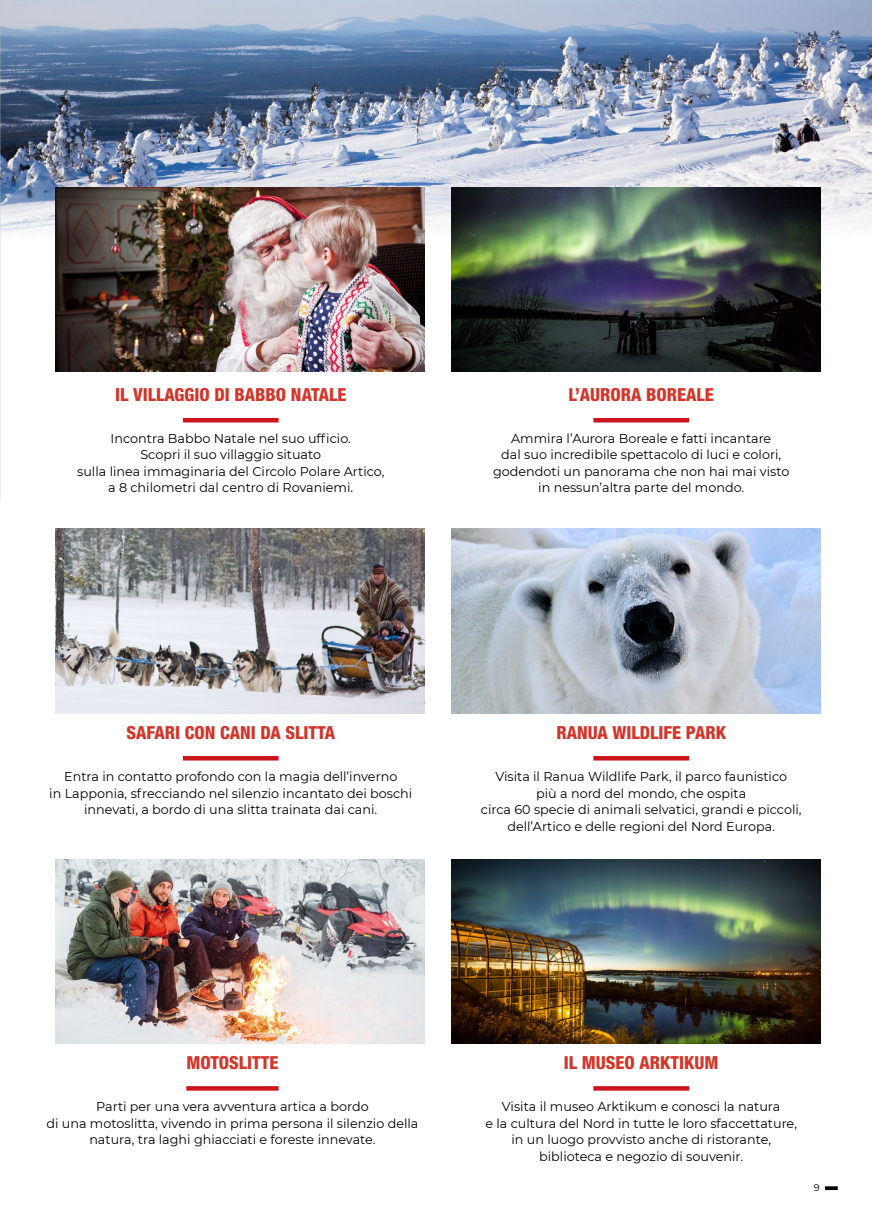
<style>
.page{position:relative;width:872px;height:1212px;background:#fff}
.page>*{position:absolute;margin:0;border:0;box-sizing:border-box;transform-origin:0 0}
.t1{font:800 condensed 18px "Helvetica Neue LT Std";color:#d2352a}
.t2{font:12.75px/16.5px "Montserrat";color:#000;text-align:center}
.t3{font:9.75px "Montserrat";color:#000}
.s1{font-size:13.05px}
</style>
<div class="page">
<img style="left:1px;top:0;width:871px;height:234px">
<img style="left:0;top:0;width:1px;height:501px">
<svg style="left:825px;top:1186px;width:12px;height:4px"></svg>
<img style="left:55px;top:187px;width:370px;height:185px">
<hr style="left:183px;top:418px;width:96px;height:4px;background:#cd141d">
<img style="left:55px;top:529px;width:370px;height:184px">
<hr style="left:183px;top:756px;width:96px;height:4px;background:#cd141d">
<img style="left:55px;top:859px;width:370px;height:185px">
<svg style="left:186px;top:1086px;width:93px;height:4px"></svg>
<img style="left:451px;top:859px;width:370px;height:185px">
<svg style="left:593px;top:1086px;width:96px;height:4px"></svg>
<img style="left:451px;top:529px;width:370px;height:184px">
<hr style="left:593px;top:756px;width:96px;height:4px;background:#cd141d">
<img style="left:451px;top:187px;width:370px;height:185px">
<hr style="left:593px;top:418px;width:96px;height:4px;background:#cd141d">
<h1 class="t1" style="left:115px;top:383px;width:233px">IL VILLAGGIO DI BABBO NATALE</h1>
<p class="t2" style="left:77px;top:430px;width:309px">Incontra Babbo Natale nel suo ufficio.<br>Scopri il suo villaggio situato<br>sulla linea immaginaria del Circolo Polare Artico, a 8 chilometri dal centro di Rovaniemi<span class="s1">.</span></p>
<h1 class="t1" style="left:568px;top:383px;width:147px">L’AURORA BOREALE</h1>
<p class="t2" style="left:493px;top:430px;width:298px">Ammira l’Aurora Boreale e fatti incantare<br>dal suo incredibile spettacolo di luci e colori, godendoti un panorama che non hai mai visto in nessun’altra parte del mondo.</p>
<h1 class="t1" style="left:126px;top:721px;width:210px">SAFARI CON CANI DA SLITTA</h1>
<p class="t2" style="left:49px;top:768px;width:364px">Entra in contatto profondo con la magia dell’inverno<br>in Lapponia, sfrecciando nel silenzio incantato dei boschi innevati, a bordo di una slitta trainata dai cani.</p>
<h1 class="t1" style="left:556px;top:721px;width:171px">RANUA WILDLIFE PARK</h1>
<p class="t2" style="left:481px;top:768px;width:322px">Visita il Ranua Wildlife Park, il parco faunistico<br>più a nord del mondo, che ospita<br>circa 60 specie di animali selvatici, grandi e piccoli, dell’Artico e delle regioni del Nord Europa.</p>
<h1 class="t1" style="left:186px;top:1051px;width:93px">MOTOSLITTE</h1>
<p class="t2" style="left:46px;top:1098px;width:373px">Parti per una vera avventura artica a bordo<br>di una motoslitta, vivendo in prima persona il silenzio della natura, tra laghi ghiacciati e foreste innevate.</p>
<h1 class="t1" style="left:564px;top:1051px;width:156px">IL MUSEO ARKTIKUM</h1>
<p class="t2" style="left:485px;top:1098px;width:313px">Visita il museo Arktikum e conosci la natura<br>e la cultura del Nord in tutte le loro sfaccettature, in un luogo provvisto anche di ristorante, biblioteca e negozio di souvenir.</p>
<p class="t3" style="left:813px;top:1181px;width:7px">9</p>
</div>
